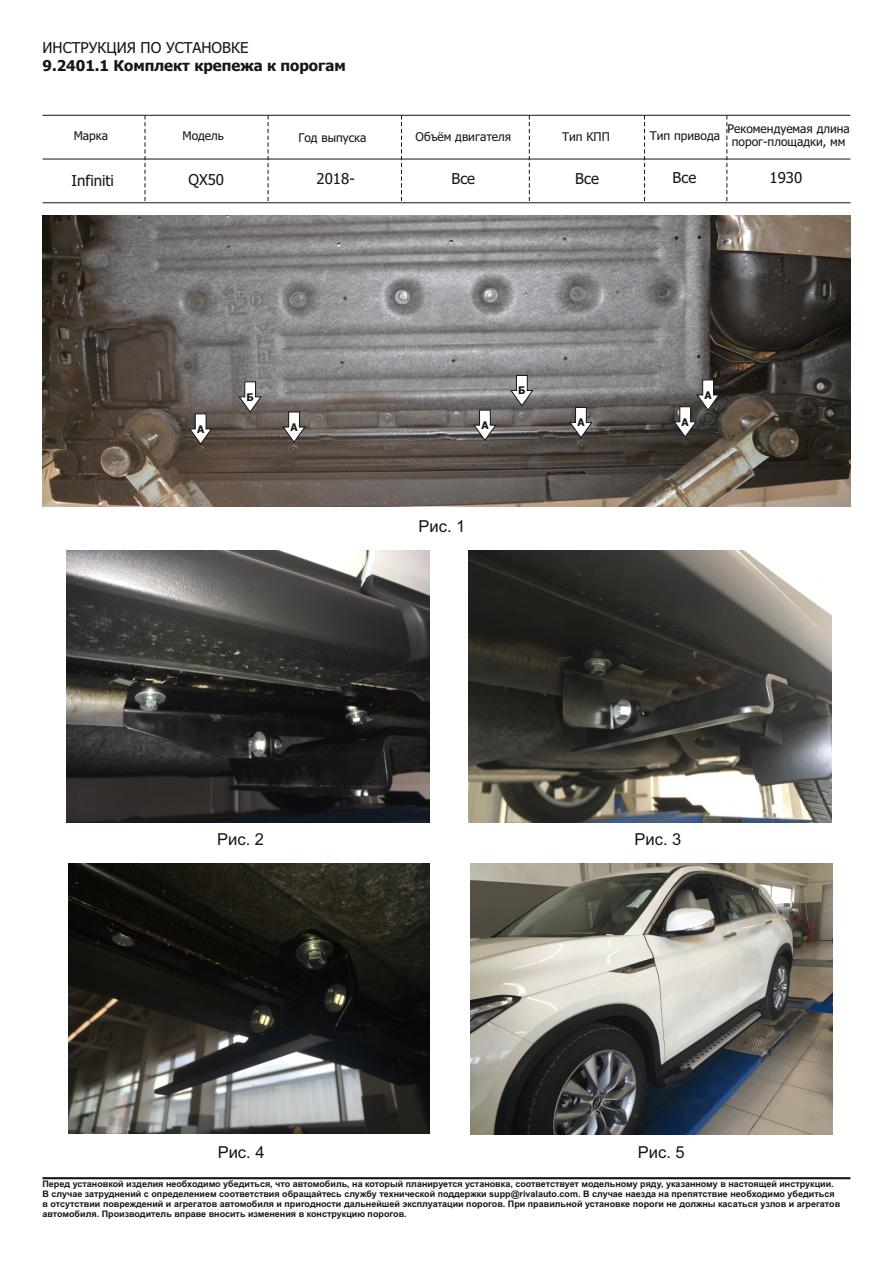
<style>
.page{position:relative;width:893px;height:1263px;background:#fff}
.page>*{position:absolute;margin:0;border:0;box-sizing:border-box;transform-origin:0 0}
.t1{font:16.5px "Arial";color:#151616}
.t2{font:15px "Tahoma";color:#151616}
.t3{font:700 15px "Tahoma";color:#151616}
.t4{font:12px/13px "Tahoma";color:#151616;text-align:center}
.t5{font:700 10.5px "Tahoma";color:#151616}
.t6{font:700 9px/10.1px "Arial";color:#151616}
</style>
<div class="page">
<hr style="left:43px;top:1177px;width:807px;height:2px;background:#151616">
<svg style="left:145px;top:116px;width:1px;height:85px"></svg>
<svg style="left:268px;top:116px;width:1px;height:85px"></svg>
<svg style="left:401px;top:116px;width:1px;height:86px"></svg>
<svg style="left:529px;top:116px;width:1px;height:86px"></svg>
<svg style="left:644px;top:116px;width:1px;height:86px"></svg>
<hr style="left:43px;top:115px;width:807px;height:1px;background:#151616">
<hr style="left:43px;top:202px;width:807px;height:1px;background:#151616">
<hr style="left:43px;top:159px;width:807px;height:1px;background:#151616">
<svg style="left:726px;top:115px;width:1px;height:88px"></svg>
<img style="left:43px;top:215px;width:808px;height:291px">
<svg style="left:673px;top:379px;width:47px;height:59px"></svg>
<svg style="left:568px;top:407px;width:25px;height:32px"></svg>
<svg style="left:472px;top:409px;width:25px;height:33px"></svg>
<svg style="left:282px;top:411px;width:24px;height:33px"></svg>
<svg style="left:188px;top:413px;width:25px;height:32px"></svg>
<svg style="left:238px;top:381px;width:25px;height:32px"></svg>
<svg style="left:509px;top:375px;width:25px;height:32px"></svg>
<img style="left:66px;top:550px;width:363px;height:273px">
<img style="left:468px;top:550px;width:363px;height:273px">
<img style="left:69px;top:863px;width:360px;height:271px">
<img style="left:324px;top:983px;width:23px;height:29px">
<img style="left:274px;top:909px;width:48px;height:34px">
<img style="left:308px;top:915px;width:34px;height:28px">
<img style="left:296px;top:919px;width:24px;height:14px">
<img style="left:470px;top:863px;width:362px;height:272px">
<h2 class="t2" style="left:43px;top:42px;width:207px">ИНСТРУКЦИЯ ПО УСТАНОВКЕ</h2>
<h2 class="t3" style="left:43px;top:60px;width:305px">9.2401.1 Комплект крепежа к порогам</h2>
<h3 class="t4" style="left:74px;top:131px;width:36px">Марка</h3>
<h3 class="t4" style="left:182px;top:130px;width:43px">Модель</h3>
<h3 class="t4" style="left:298px;top:132px;width:70px">Год выпуска</h3>
<h3 class="t4" style="left:416px;top:131px;width:97px">Объём двигателя</h3>
<h3 class="t4" style="left:562px;top:131px;width:49px">Тип КПП</h3>
<h3 class="t4" style="left:650px;top:130px;width:72px">Тип привода</h3>
<h2 class="t2" style="left:72px;top:174px;width:44px">Infiniti</h2>
<h2 class="t2" style="left:188px;top:173px;width:37px">QX50</h2>
<h2 class="t2" style="left:317px;top:172px;width:40px">2018-</h2>
<h2 class="t2" style="left:451px;top:172px;width:25px">Все</h2>
<h2 class="t2" style="left:575px;top:173px;width:25px">Все</h2>
<h2 class="t2" style="left:673px;top:172px;width:25px">Все</h2>
<h3 class="t4" style="left:727px;top:123px;width:124px">Рекомендуемая длина порог-площадки, мм</h3>
<h2 class="t2" style="left:769px;top:171px;width:34px">1930</h2>
<p class="t5" style="left:247px;top:393px;width:9px">Б</p>
<p class="t5" style="left:197px;top:425px;width:9px">А</p>
<p class="t5" style="left:290px;top:423px;width:9px">А</p>
<p class="t5" style="left:518px;top:386px;width:9px">Б</p>
<p class="t5" style="left:481px;top:421px;width:9px">А</p>
<p class="t5" style="left:577px;top:418px;width:9px">А</p>
<p class="t5" style="left:682px;top:418px;width:9px">А</p>
<p class="t5" style="left:704px;top:391px;width:9px">А</p>
<h1 class="t1" style="left:419px;top:520px;width:48px">Рис. 1</h1>
<h1 class="t1" style="left:217px;top:833px;width:48px">Рис. 2</h1>
<h1 class="t1" style="left:635px;top:833px;width:48px">Рис. 3</h1>
<h1 class="t1" style="left:218px;top:1146px;width:48px">Рис. 4</h1>
<h1 class="t1" style="left:638px;top:1146px;width:48px">Рис. 5</h1>
<p class="t6" style="left:43px;top:1180px;width:799px">Перед установкой изделия необходимо убедиться, что автомобиль, на который планируется установка, соответствует модельному ряду, указанному в настоящей инструкции.<br>В случае затруднений с определением соответствия обращайтесь службу технической поддержки supp@rivalauto.com. В случае наезда на препятствие необходимо убедиться в отсутствии повреждений и агрегатов автомобиля и пригодности дальнейшей эксплуатации порогов. При правильной установке пороги не должны касаться узлов и агрегатов автомобиля. Производитель вправе вносить изменения в конструкцию порогов.</p>
</div>
